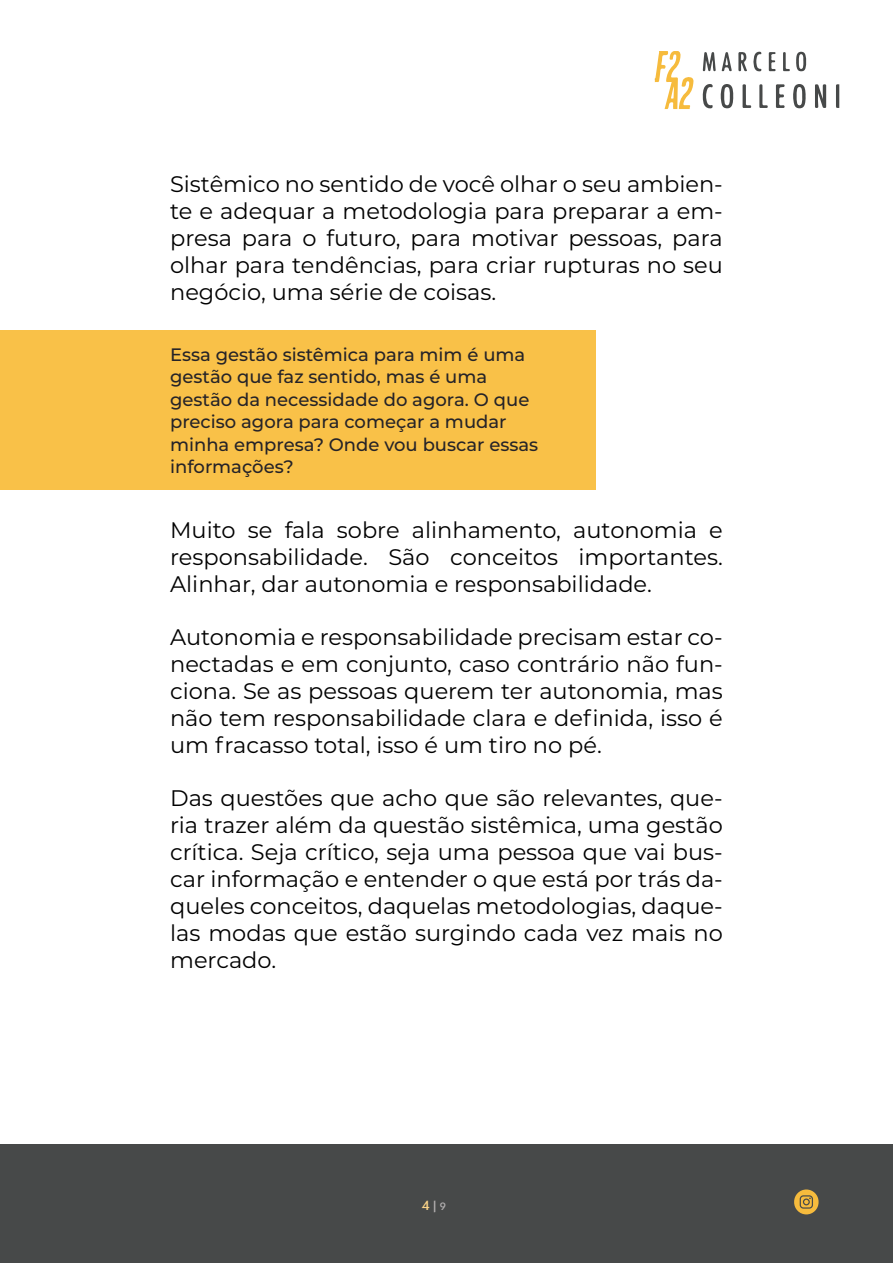
<style>
.page{position:relative;width:893px;height:1263px;background:#fff}
.page>*{position:absolute;margin:0;border:0;box-sizing:border-box;transform-origin:0 0}
.Body{font:22.5px/27px "Montserrat";color:#000;text-align:justify}
.BOX_ESQ{font:500 18px/22.5px "Montserrat";color:#252328}
.t1{font:500 15px "Serenity";color:#fad388}
.s1{color:#b3b0b1}
.s2{font-size:12px;color:#b3b0b1}
</style>
<div class="page">
<div style="left:0;top:330px;width:595px;height:160px;background:#f9c148"></div>
<div style="left:0;top:1144px;width:893px;height:119px;background:#474949"></div>
<svg style="left:836px;top:84px;width:3px;height:24px"></svg>
<svg style="left:655px;top:51px;width:38px;height:58px"></svg>
<svg style="left:815px;top:84px;width:11px;height:24px"></svg>
<svg style="left:720px;top:84px;width:13px;height:24px"></svg>
<svg style="left:793px;top:84px;width:13px;height:24px"></svg>
<svg style="left:776px;top:84px;width:9px;height:24px"></svg>
<svg style="left:796px;top:52px;width:10px;height:19px"></svg>
<svg style="left:703px;top:84px;width:10px;height:25px"></svg>
<svg style="left:738px;top:52px;width:9px;height:19px"></svg>
<svg style="left:743px;top:84px;width:8px;height:24px"></svg>
<svg style="left:703px;top:52px;width:29px;height:19px"></svg>
<svg style="left:759px;top:84px;width:9px;height:24px"></svg>
<svg style="left:769px;top:52px;width:7px;height:19px"></svg>
<svg style="left:753px;top:51px;width:8px;height:21px"></svg>
<svg style="left:783px;top:52px;width:7px;height:19px"></svg>
<svg style="left:794px;top:1189px;width:25px;height:25px"></svg>
<p class="Body" style="left:170px;top:170px;width:554px">Sistêmico no sentido de você olhar o seu ambien&shy;te e adequar a metodologia para preparar a em&shy;presa para o futuro, para motivar pessoas, para olhar para tendências, para criar rupturas no seu negócio, uma série de coisas.</p>
<p class="BOX_ESQ" style="left:170px;top:342px;width:370px">Essa gestão sistêmica para mim é uma gestão que faz sentido, mas é uma gestão da necessidade do agora. O que preciso agora para começar a mudar minha empresa? Onde vou buscar essas informações?</p>
<p class="Body" style="left:170px;top:516px;width:554px">Muito se fala sobre alinhamento, autonomia e responsabilidade. São conceitos importantes.<br>Alinhar, dar autonomia e responsabilidade.</p>
<p class="Body" style="left:170px;top:623px;width:554px">Autonomia e responsabilidade precisam estar co&shy;nectadas e em conjunto, caso contrário não fun&shy;ciona. Se as pessoas querem ter autonomia, mas não tem responsabilidade clara e definida, isso é um fracasso total, isso é um tiro no pé.</p>
<p class="Body" style="left:170px;top:783px;width:554px">Das questões que acho que são relevantes, que&shy;ria trazer além da questão sistêmica, uma gestão crítica. Seja crítico, seja uma pessoa que vai bus&shy;car informação e entender o que está por trás da&shy;queles conceitos, daquelas metodologias, daque&shy;las modas que estão surgindo cada vez mais no mercado.</p>
<p class="t1" style="left:422px;top:1197px;width:25px">4<span class="s1">|</span> <span class="s2">9</span></p>
</div>
